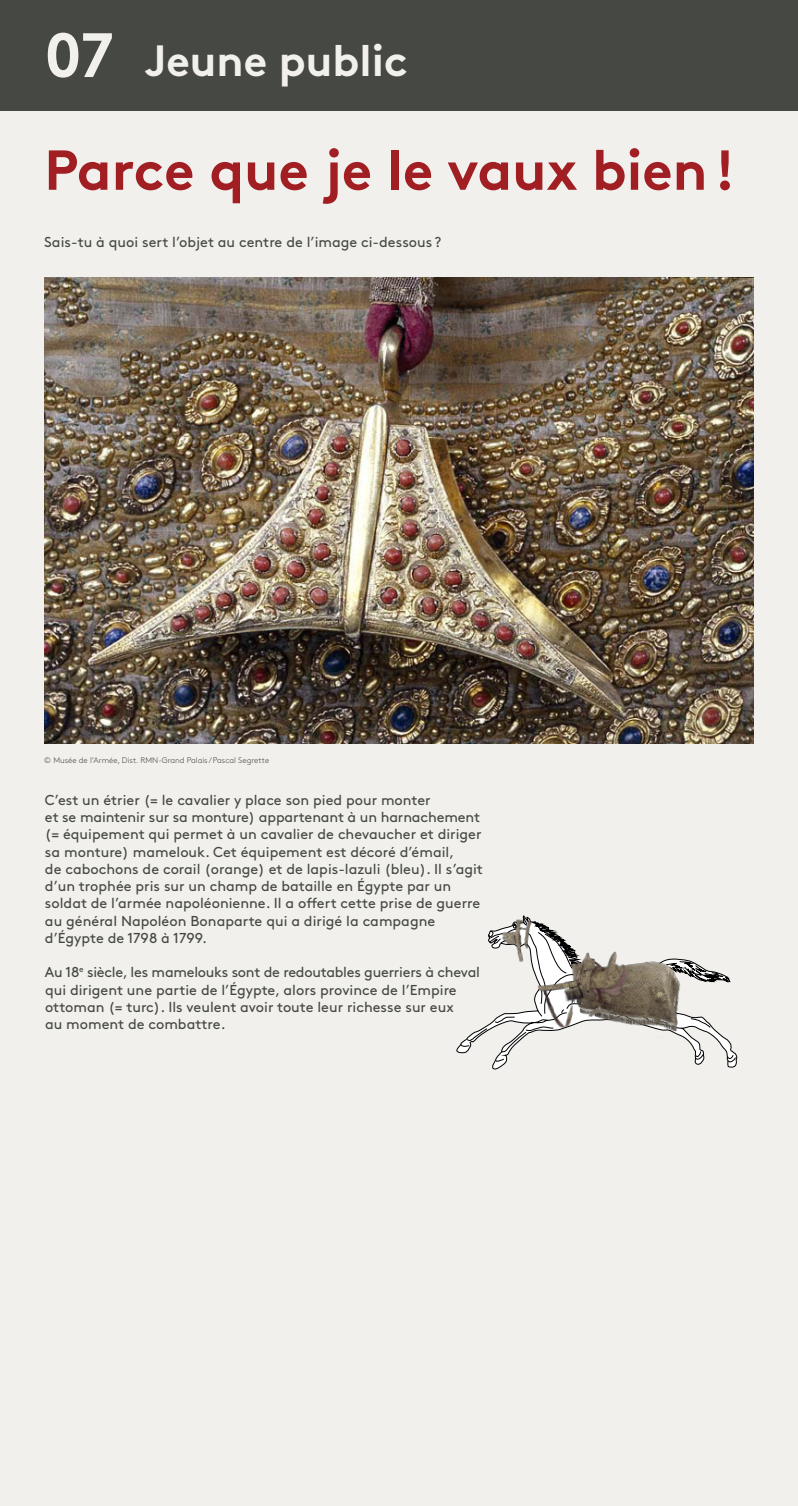
<style>
.page{position:relative;width:798px;height:1506px;background:#fff}
.page>*{position:absolute;margin:0;border:0;box-sizing:border-box;transform-origin:0 0}
.t1{font:700 56.25px "Brown";color:#a11e23}
.t2{font:700 43.75px "Brown";color:#f1f0ec}
.t3{font:14.38px/17.2px "Brown";color:#464844}
.t4{font:300 8.12px "Brown";color:#464844}
.s1{font-size:62.5px}
</style>
<div class="page">
<div style="left:0;top:0;width:797px;height:112px;background:#464844"></div>
<div style="left:0;top:112px;width:797px;height:1394px;background:#f1f0ec"></div>
<img style="left:44px;top:278px;width:709px;height:466px">
<img style="left:456px;top:915px;width:282px;height:155px">
<h2 class="t2" style="left:44px;top:25px;width:365px"><span class="s1">07</span> Jeune public</h2>
<h1 class="t1" style="left:44px;top:125px;width:692px">Parce que je le vaux bien!</h1>
<p class="t3" style="left:44px;top:232px;width:398px">Sais-tu à quoi sert l’objet au centre de l’image ci-dessous ?</p>
<p class="t4" style="left:44px;top:754px;width:226px">© Musée de l’Armée, Dist. RMN-Grand Palais / Pascal Segrette</p>
<p class="t3" style="left:45px;top:790px;width:439px">C’est un étrier (= le cavalier y place son pied pour monter<br>et se maintenir sur sa monture) appartenant à un harnachement (= équipement qui permet à un cavalier de chevaucher et diriger sa monture) mamelouk. Cet équipement est décoré d’émail,<br>de cabochons de corail (orange) et de lapis-lazuli (bleu). Il s’agit d’un trophée pris sur un champ de bataille en Égypte par un soldat de l’armée napoléonienne. Il a offert cette prise de guerre au général Napoléon Bonaparte qui a dirigé la campagne d’Égypte de 1798 à 1799.</p>
<p class="t3" style="left:45px;top:962px;width:436px">Au 18<sup>e</sup> siècle, les mamelouks sont de redoutables guerriers à cheval qui dirigent une partie de l’Égypte, alors province de l’Empire ottoman (= turc). Ils veulent avoir toute leur richesse sur eux<br>au moment de combattre.</p>
</div>
